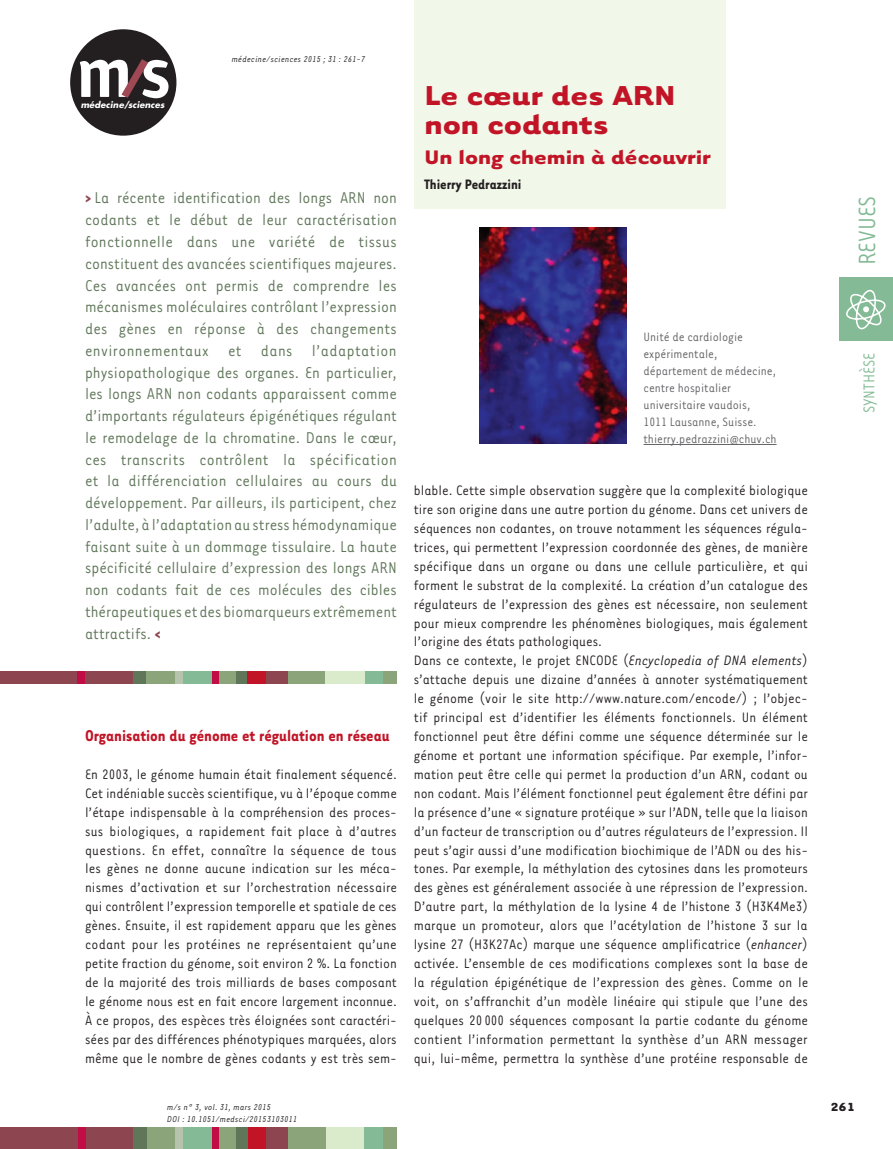
<style>
.page{position:relative;width:893px;height:1149px;background:#fff}
.page>*{position:absolute;margin:0;border:0;box-sizing:border-box;transform-origin:0 0}
.t1{font:700 31.5px/28.2px "Tarzana Wide";color:#c11527}
.t2{font:27px "Tarzana Narrow";color:#84ba95}
.t3{font:700 22.5px "Tarzana Wide";color:#c11527}
.t4{font:18px/21.8px "Tarzana Narrow";color:#5f7659;text-align:justify}
.t5{font:700 18px "Tarzana Narrow";color:#c11527}
.t6{font:18px "Tarzana Narrow";color:#84ba95}
.t7{font:15.75px/18.9px "Tarzana Narrow";color:#231f20}
.t8{font:700 15.75px "Tarzana Narrow";color:#231f20}
.t9{font:13.95px/17px "Tarzana Narrow";color:#636366}
.t10{font:700 13.5px "Tarzana Wide";color:#231f20}
.t11{font:italic 9.75px/11.7px "Tarzana Narrow";letter-spacing:.025em;color:#231f20}
.t12{font:italic 700 8.55px "Futura";letter-spacing:.01em;color:#fff}
.s1{font-weight:700;color:#8d454f}
.s2{font-style:italic}
</style>
<div class="page">
<div style="left:0;top:1127px;width:134px;height:21px;background:#8d454f"></div>
<div style="left:235px;top:1127px;width:13px;height:21px;background:#5f7659"></div>
<div style="left:78px;top:1127px;width:7px;height:21px;background:#c10d45"></div>
<div style="left:133px;top:1127px;width:22px;height:21px;background:#5f7659"></div>
<div style="left:147px;top:1127px;width:29px;height:21px;background:#8ba479"></div>
<div style="left:175px;top:1127px;width:8px;height:21px;background:#b6c4ad"></div>
<div style="left:183px;top:1127px;width:30px;height:21px;background:#84ba95"></div>
<div style="left:217px;top:1127px;width:19px;height:21px;background:#8ba479"></div>
<div style="left:213px;top:1127px;width:6px;height:21px;background:#c10d45"></div>
<div style="left:248px;top:1127px;width:27px;height:21px;background:#c11527"></div>
<div style="left:287px;top:1127px;width:39px;height:21px;background:#8ba479"></div>
<div style="left:267px;top:1127px;width:21px;height:21px;background:#8d454f"></div>
<div style="left:326px;top:1127px;width:38px;height:21px;background:#daebcb"></div>
<div style="left:364px;top:1127px;width:20px;height:21px;background:#84ba95"></div>
<div style="left:383px;top:1127px;width:14px;height:21px;background:#8ba479"></div>
<div style="left:840px;top:276px;width:53px;height:64px;background:#84ba95"></div>
<svg style="left:846px;top:290px;width:40px;height:39px"></svg>
<div style="left:70px;top:29px;width:106px;height:107px;background:#231f20;border-radius:50%"></div>
<svg style="left:80px;top:60px;width:89px;height:38px"></svg>
<div style="left:414px;top:0;width:312px;height:208px;background:#f1f7e9"></div>
<div style="left:0;top:671px;width:134px;height:12px;background:#8d454f"></div>
<div style="left:133px;top:671px;width:17px;height:12px;background:#5f7659"></div>
<div style="left:235px;top:671px;width:13px;height:12px;background:#5f7659"></div>
<div style="left:147px;top:671px;width:29px;height:12px;background:#8ba479"></div>
<div style="left:181px;top:671px;width:32px;height:12px;background:#84ba95"></div>
<div style="left:364px;top:671px;width:20px;height:12px;background:#84ba95"></div>
<div style="left:217px;top:671px;width:18px;height:12px;background:#8ba479"></div>
<div style="left:383px;top:671px;width:14px;height:12px;background:#8ba479"></div>
<div style="left:287px;top:671px;width:38px;height:12px;background:#8ba479"></div>
<div style="left:325px;top:671px;width:39px;height:12px;background:#daebcb"></div>
<div style="left:176px;top:671px;width:7px;height:12px;background:#b6c4ad"></div>
<div style="left:78px;top:671px;width:7px;height:12px;background:#c10d45"></div>
<div style="left:213px;top:671px;width:6px;height:12px;background:#c10d45"></div>
<div style="left:248px;top:671px;width:27px;height:12px;background:#c11527"></div>
<div style="left:267px;top:671px;width:21px;height:12px;background:#8d454f"></div>
<hr style="left:643px;top:444px;width:133px;height:1px;background:#636366">
<img style="left:479px;top:228px;width:147px;height:215px">
<p class="t12" style="left:81px;top:99px;width:85px">médecine/sciences</p>
<p class="t11" style="left:232px;top:53px;width:135px">médecine/sciences 2015 ; 31 : 261-7</p>
<p class="t4" style="left:85px;top:186px;width:313px"><span class="s1">&gt;</span> La récente identification des longs ARN non codants et le début de leur caractérisation fonctionnelle dans une variété de tissus constituent des avancées scientifiques majeures.<br>Ces avancées ont permis de comprendre les mécanismes moléculaires contrôlant l’expression des gènes en réponse à des changements environnementaux et dans l’adaptation physiopathologique des organes. En particulier, les longs ARN non codants apparaissent comme d’importants régulateurs épigénétiques régulant le remodelage de la chromatine. Dans le cœur, ces transcrits contrôlent la spécification et la différenciation cellulaires au cours du développement. Par ailleurs, ils participent, chez l’adulte, à l’adaptation au stress hémodynamique faisant suite à un dommage tissulaire. La haute spécificité cellulaire d’expression des longs ARN non codants fait de ces molécules des cibles thérapeutiques et des biomarqueurs extrêmement attractifs. <span class="s1">&lt;</span></p>
<p class="t5" style="left:85px;top:724px;width:306px">Organisation du génome et régulation en réseau</p>
<p class="t7" style="left:85px;top:763px;width:314px;text-align:justify">En 2003, le génome humain était finalement séquencé.<br>Cet indéniable succès scientifique, vu à l’époque comme l’étape indispensable à la compréhension des proces&shy;sus biologiques, a rapidement fait place à d’autres questions. En effet, connaître la séquence de tous les gènes ne donne aucune indication sur les méca&shy;nismes d’activation et sur l’orchestration nécessaire qui contrôlent l’expression temporelle et spatiale de ces gènes. Ensuite, il est rapidement apparu que les gènes codant pour les protéines ne représentaient qu’une petite fraction du génome, soit environ 2 %. La fonction de la majorité des trois milliards de bases composant le génome nous est en fait encore largement inconnue.<br>À ce propos, des espèces très éloignées sont caractéri&shy;sées par des différences phénotypiques marquées, alors même que le nombre de gènes codants y est très sem-</p>
<p class="t11" style="left:167px;top:1100px;width:131px">m/s n° 3, vol. 31, mars 2015<br>DOI : 10.1051/medsci/20153103011</p>
<h1 class="t1" style="left:424px;top:80px;width:253px">Le cœur des ARN non codants</h1>
<h3 class="t3" style="left:424px;top:142px;width:288px">Un long chemin à découvrir</h3>
<p class="t8" style="left:424px;top:175px;width:98px">Thierry Pedrazzini</p>
<p class="t9" style="left:643px;top:328px;width:135px">Unité de cardiologie expérimentale, département de médecine, centre hospitalier universitaire vaudois,<br>1011 Lausanne, Suisse. thierry.pedrazzini@chuv.ch</p>
<p class="t7" style="left:414px;top:480px;width:396px">blable. Cette simple observation suggère que la complexité biologique tire son origine dans une autre portion du génome. Dans cet univers de séquences non codantes, on trouve notamment les séquences régula&shy;trices, qui permettent l’expression coordonnée des gènes, de manière spécifique dans un organe ou dans une cellule particulière, et qui forment le substrat de la complexité. La création d’un catalogue des régulateurs de l’expression des gènes est nécessaire, non seulement pour mieux comprendre les phénomènes biologiques, mais également l’origine des états pathologiques.<br>Dans ce contexte, le projet ENCODE (<span class="s2">Encyclopedia of DNA elements</span>) s’attache depuis une dizaine d’années à annoter systématiquement le génome (voir le site http://www.nature.com/encode/) ; l’objec&shy;tif principal est d’identifier les éléments fonctionnels. Un élément fonctionnel peut être défini comme une séquence déterminée sur le génome et portant une information spécifique. Par exemple, l’infor&shy;mation peut être celle qui permet la production d’un ARN, codant ou non codant. Mais l’élément fonctionnel peut également être défini par la présence d’une « signature protéique » sur l’ADN, telle que la liaison d’un facteur de transcription ou d’autres régulateurs de l’expression. Il peut s’agir aussi d’une modification biochimique de l’ADN ou des his&shy;tones. Par exemple, la méthylation des cytosines dans les promoteurs des gènes est généralement associée à une répression de l’expression.<br>D’autre part, la méthylation de la lysine 4 de l’histone 3 (H3K4Me3) marque un promoteur, alors que l’acétylation de l’histone 3 sur la lysine 27 (H3K27Ac) marque une séquence amplificatrice (<span class="s2">enhancer</span>) activée. L’ensemble de ces modifications complexes sont la base de la régulation épigénétique de l’expression des gènes. Comme on le voit, on s’affranchit d’un modèle linéaire qui stipule que l’une des quelques 20 000 séquences composant la partie codante du génome contient l’information permettant la synthèse d’un ARN messager qui, lui-même, permettra la synthèse d’une protéine responsable de</p>
<h2 class="t2" style="left:851px;top:265px;width:71px;rotate:-90deg">REVUES</h2>
<p class="t6" style="left:858px;top:413px;width:62px;rotate:-90deg">SYNTHÈSE</p>
<p class="t10" style="left:830px;top:1097px;width:26px">261</p>
</div>
